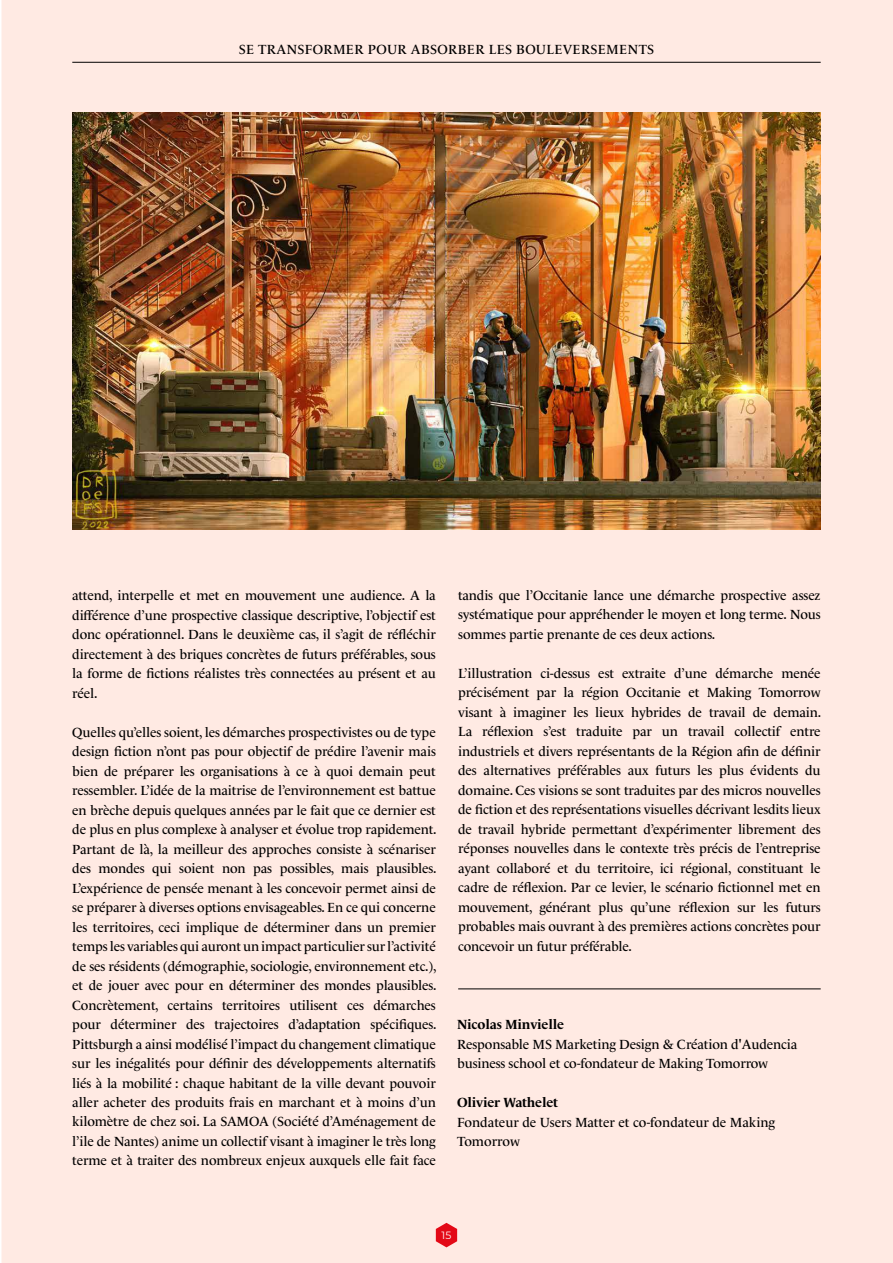
<style>
.page{position:relative;width:893px;height:1263px;background:#fff}
.page>*{position:absolute;margin:0;border:0;box-sizing:border-box;transform-origin:0 0}
.t1{font:13.5px/19.5px "Le Monde Livre Std";letter-spacing:-.01em;color:#000;text-align:justify}
.t2{font:13.5px "Le Monde Livre Std";letter-spacing:.02em;color:#000}
.t3{font:700 13.5px "Le Monde Livre Std";letter-spacing:-.01em;color:#000}
.t4{font:10.5px "Montserrat";color:#fff}
</style>
<div class="page">
<div style="left:1px;top:0;width:892px;height:1263px;background:#ffeae3"></div>
<img style="left:72px;top:113px;width:749px;height:416px">
<svg style="left:436px;top:1223px;width:21px;height:24px"></svg>
<hr style="left:72px;top:62px;width:749px;height:1px;background:#000">
<hr style="left:458px;top:989px;width:363px;height:1px;background:#000">
<p class="t2" style="left:239px;top:41px;width:417px">SE TRANSFORMER POUR ABSORBER LES BOULEVERSEMENTS</p>
<p class="t1" style="left:72px;top:586px;width:365px">attend, interpelle et met en mouvement une audience. A la différence d’une prospective classique descriptive, l’objectif est donc opérationnel. Dans le deuxième cas, il s’agit de réfléchir directement à des briques concrètes de futurs préférables, sous la forme de fictions réalistes très connectées au présent et au réel.</p>
<p class="t1" style="left:72px;top:722px;width:366px">Quelles qu’elles soient, les démarches prospectivistes ou de type design fiction n’ont pas pour objectif de prédire l’avenir mais bien de préparer les organisations à ce à quoi demain peut ressembler. L’idée de la maitrise de l’environnement est battue en brèche depuis quelques années par le fait que ce dernier est de plus en plus complexe à analyser et évolue trop rapidement.<br>Partant de là, la meilleur des approches consiste à scénariser des mondes qui soient non pas possibles, mais plausibles.<br>L’expérience de pensée menant à les concevoir permet ainsi de se préparer à diverses options envisageables. En ce qui concerne les territoires, ceci implique de déterminer dans un premier temps les variables qui auront un impact particulier sur l’activité de ses résidents (démographie, sociologie, environnement etc.), et de jouer avec pour en déterminer des mondes plausibles.<br>Concrètement, certains territoires utilisent ces démarches pour déterminer des trajectoires d’adaptation spécifiques.<br>Pittsburgh a ainsi modélisé l’impact du changement climatique sur les inégalités pour définir des développements alternatifs liés à la mobilité : chaque habitant de la ville devant pouvoir aller acheter des produits frais en marchant et à moins d’un kilomètre de chez soi. La SAMOA (Société d’Aménagement de l’ile de Nantes) anime un collectif visant à imaginer le très long terme et à traiter des nombreux enjeux auxquels elle fait face</p>
<p class="t1" style="left:458px;top:585px;width:364px">tandis que l’Occitanie lance une démarche prospective assez systématique pour appréhender le moyen et long terme. Nous sommes partie prenante de ces deux actions.</p>
<p class="t1" style="left:458px;top:663px;width:365px">L’illustration ci-dessus est extraite d’une démarche menée précisément par la région Occitanie et Making Tomorrow visant à imaginer les lieux hybrides de travail de demain.<br>La réflexion s’est traduite par un travail collectif entre industriels et divers représentants de la Région afin de définir des alternatives préférables aux futurs les plus évidents du domaine. Ces visions se sont traduites par des micros nouvelles de fiction et des représentations visuelles décrivant lesdits lieux de travail hybride permettant d’expérimenter librement des réponses nouvelles dans le contexte très précis de l’entreprise ayant collaboré et du territoire, ici régional, constituant le cadre de réflexion. Par ce levier, le scénario fictionnel met en mouvement, générant plus qu’une réflexion sur les futurs probables mais ouvrant à des premières actions concrètes pour concevoir un futur préférable.</p>
<p class="t3" style="left:457px;top:1016px;width:108px">Nicolas Minvielle</p>
<p class="t1" style="left:457px;top:1034px;width:342px">Responsable MS Marketing Design &amp; Création d'Audencia business school et co-fondateur de Making Tomorrow</p>
<p class="t3" style="left:457px;top:1094px;width:103px">Olivier Wathelet</p>
<p class="t1" style="left:457px;top:1112px;width:320px">Fondateur de Users Matter et co-fondateur de Making<br>Tomorrow</p>
<p class="t4" style="left:442px;top:1228px;width:11px">15</p>
</div>
